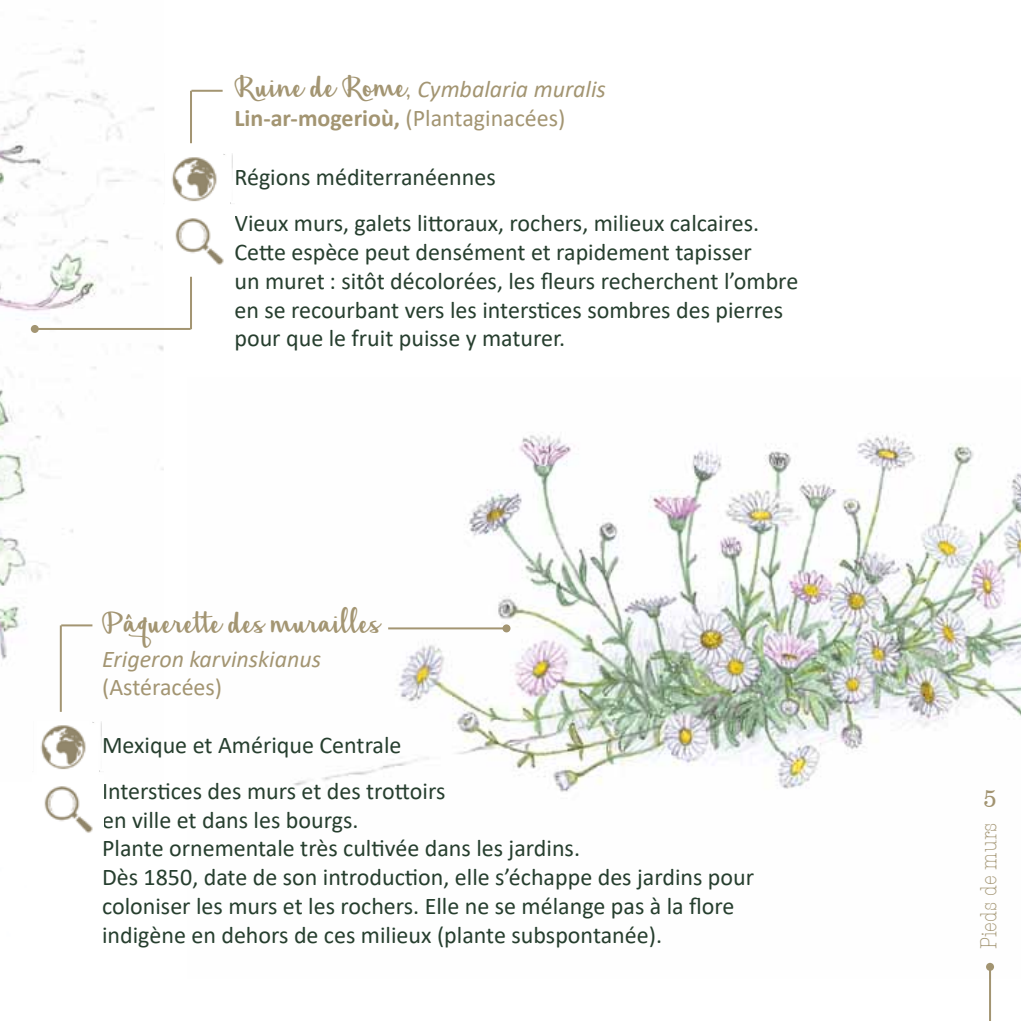
<style>
.page{position:relative;width:1021px;height:1021px;background:#fff}
.page>*{position:absolute;margin:0;border:0;box-sizing:border-box;transform-origin:0 0}
.t1{font:48px "Hickory Jack";color:#a39572}
.t2{font:24px/28.8px "Calibri";color:#263e2e}
.t3{font:italic 24px/28.8px "Calibri";color:#a39572}
.t4{font:24px "Calibri";color:#a39572}
.t5{font:300 condensed 24px "American Typewriter";color:#a39572}
.t6{font:24px "Century Schoolbook BT";color:#a39572}
.s1{font-family:"Hickory Jack";font-style:normal;font-size:48px}
.s2{font-weight:700;font-style:normal}
.s3{font-style:normal}
</style>
<div class="page">
<hr style="left:989px;top:966px;width:2px;height:54px;background:#a39572">
<img style="left:0;top:20px;width:163px;height:692px">
<img style="left:280px;top:435px;width:740px;height:536px">
<img style="left:171px;top:153px;width:62px;height:112px">
<img style="left:40px;top:721px;width:62px;height:112px">
<hr style="left:388px;top:627px;width:118px;height:2px;background:#a39572">
<div style="left:502px;top:624px;width:8px;height:8px;background:#a39572;border-radius:50%"></div>
<hr style="left:35px;top:328px;width:156px;height:2px;background:#a39572">
<div style="left:31px;top:325px;width:8px;height:8px;background:#a39572;border-radius:50%"></div>
<hr style="left:190px;top:91px;width:2px;height:52px;background:#a39572">
<hr style="left:60px;top:625px;width:2px;height:86px;background:#a39572">
<hr style="left:190px;top:277px;width:2px;height:52px;background:#a39572">
<hr style="left:191px;top:90px;width:32px;height:2px;background:#a39572">
<hr style="left:61px;top:624px;width:31px;height:2px;background:#a39572">
<p class="t3" style="left:234px;top:74px;width:373px"><span class="s1">Ruine de Rome,</span> Cymbalaria muralis<br><span class="s2">Lin-ar-mogerioù,</span> <span class="s3">(Plantaginacées)</span></p>
<p class="t2" style="left:234px;top:154px;width:526px;line-height:45.8px">Régions méditerranéennes<br>Vieux murs, galets littoraux, rochers, milieux calcaires.</p>
<p class="t2" style="left:234px;top:237px;width:565px">Cette espèce peut densément et rapidement tapisser<br>un muret : sitôt décolorées, les fleurs recherchent l’ombre en se recourbant vers les interstices sombres des pierres pour que le fruit puisse y maturer.</p>
<h1 class="t1" style="left:102px;top:599px;width:279px">Pâquerette des murailles</h1>
<p class="t3" style="left:102px;top:643px;width:220px">Erigeron karvinskianus</p>
<p class="t4" style="left:102px;top:670px;width:122px">(Astéracées)</p>
<p class="t2" style="left:102px;top:721px;width:345px;line-height:45.8px">Mexique et Amérique Centrale<br>Interstices des murs et des trottoirs</p>
<p class="t2" style="left:102px;top:804px;width:653px">en ville et dans les bourgs.<br>Plante ornementale très cultivée dans les jardins.<br>Dès 1850, date de son introduction, elle s’échappe des jardins pour coloniser les murs et les rochers. Elle ne se mélange pas à la flore indigène en dehors de ces milieux (plante subspontanée).</p>
<p class="t6" style="left:983px;top:783px;width:15px">5</p>
<p class="t5" style="left:972px;top:949px;width:128px;rotate:-90deg">Pieds de murs</p>
</div>
